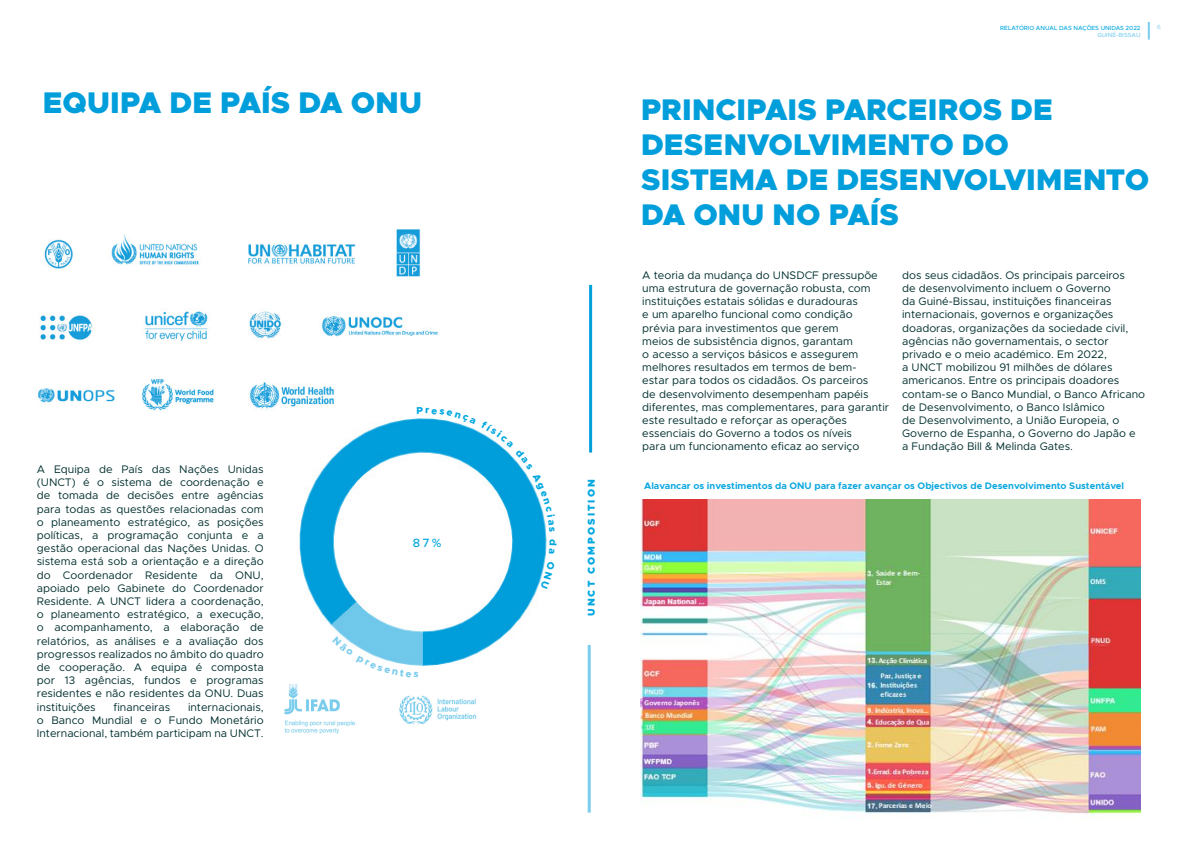
<style>
.page{position:relative;width:1191px;height:842px;background:#fff}
.page>*{position:absolute;margin:0;border:0;box-sizing:border-box;transform-origin:0 0}
.Left{font:900 30px/35px "Metropolis";color:#009edb}
.Right{font:500 12px "Metropolis";color:#00a7df}
.t1{font:11px/13.2px "Metropolis";color:#002e2e;text-align:justify}
.Right-2{font:900 10px "Metropolis";letter-spacing:.215em;color:#00a7df}
.t2{font:700 9.5px "Metropolis";color:#0da8e0}
.t3{font:500 6px "Metropolis";color:#00a7df}
.t4{font:500 6px "Metropolis";color:#7bcded}
.t5{font:6px "Metropolis";color:#7bcded}
</style>
<div class="page">
<img style="left:299px;top:418px;width:248px;height:248px">
<img style="left:38px;top:229px;width:400px;height:182px">
<img style="left:284px;top:684px;width:193px;height:50px">
<div style="left:407px;top:504px;width:72px;height:72px;background:#fff;border-radius:50%"></div>
<hr style="left:589px;top:285px;width:3px;height:167px;background:#009edb">
<hr style="left:587px;top:645px;width:3px;height:167px;background:#7bcded">
<img style="left:640px;top:500px;width:500px;height:318px">
<svg style="left:1147px;top:22px;width:2px;height:18px"></svg>
<svg style="left:417px;top:406px;width:130px;height:126px"></svg>
<svg style="left:540px;top:561px;width:7px;height:28px"></svg>
<svg style="left:332px;top:636px;width:86px;height:30px"></svg>
<p class="Left" style="left:43px;top:85px;width:380px">EQUIPA DE PAÍS DA ONU</p>
<p class="t1" style="left:37px;top:463px;width:228px">A Equipa de País das Nações Unidas (UNCT) é o sistema de coordenação e de tomada de decisões entre agências para todas as questões relacionadas com o planeamento estratégico, as posições políticas, a programação conjunta e a gestão operacional das Nações Unidas. O sistema está sob a orientação e a direção do Coordenador Residente da ONU, apoiado pelo Gabinete do Coordenador Residente. A UNCT lidera a coordenação, o planeamento estratégico, a execução, o acompanhamento, a elaboração de relatórios, as análises e a avaliação dos progressos realizados no âmbito do quadro de cooperação. A equipa é composta por 13 agências, fundos e programas residentes e não residentes da ONU. Duas instituições</p>
<p class="t1" style="left:113px;top:700px;width:58px">financeiras</p>
<p class="t1" style="left:37px;top:700px;width:228px;text-indent:151px">internacionais, o Banco Mundial e o Fundo Monetário Internacional, também participam na UNCT.</p>
<p class="Right" style="left:413px;top:535px;width:30px">87%</p>
<p class="Right-2" style="left:585px;top:616px;width:139px;rotate:-90deg">UNCT COMPOSITION</p>
<p class="t3" style="left:1000px;top:24px;width:142px">RELATÓRIO ANUAL DAS NAÇÕES UNIDAS 2022</p>
<p class="t4" style="left:1097px;top:31px;width:45px">GUINÉ-BISSAU</p>
<p class="t5" style="left:1157px;top:23px;width:5px">6</p>
<p class="Left" style="left:641px;top:92px;width:509px">PRINCIPAIS PARCEIROS DE<br>DESENVOLVIMENTO DO<br>SISTEMA DE DESENVOLVIMENTO<br>DA ONU NO PAÍS</p>
<p class="t1" style="left:642px;top:268px;width:248px;text-align:left">A teoria da mudança do UNSDCF pressupõe uma estrutura de governação robusta, com instituições estatais sólidas e duradouras<br>e um aparelho funcional como condição<br>prévia para investimentos que gerem<br>meios de subsistência dignos, garantam<br>o acesso a serviços básicos e assegurem melhores resultados em termos de bem-<br>estar para todos os cidadãos. Os parceiros<br>de desenvolvimento desempenham papéis diferentes, mas complementares, para garantir este resultado e reforçar as operações essenciais do Governo a todos os níveis<br>para um funcionamento eficaz ao serviço</p>
<p class="t1" style="left:902px;top:268px;width:245px;text-align:left">dos seus cidadãos. Os principais parceiros<br>de desenvolvimento incluem o Governo<br>da Guiné-Bissau, instituições financeiras internacionais, governos e organizações doadoras, organizações da sociedade civil, agências não governamentais, o sector privado e o meio académico. Em 2022,<br>a UNCT mobilizou 91 milhões de dólares americanos. Entre os principais doadores contam-se o Banco Mundial, o Banco Africano de Desenvolvimento, o Banco Islâmico<br>de Desenvolvimento, a União Europeia, o Governo de Espanha, o Governo do Japão e<br>a Fundação Bill &amp; Melinda Gates.</p>
<p class="t2" style="left:644px;top:480px;width:481px">Alavancar os investimentos da ONU para fazer avançar os Objectivos de Desenvolvimento Sustentável</p>
</div>
